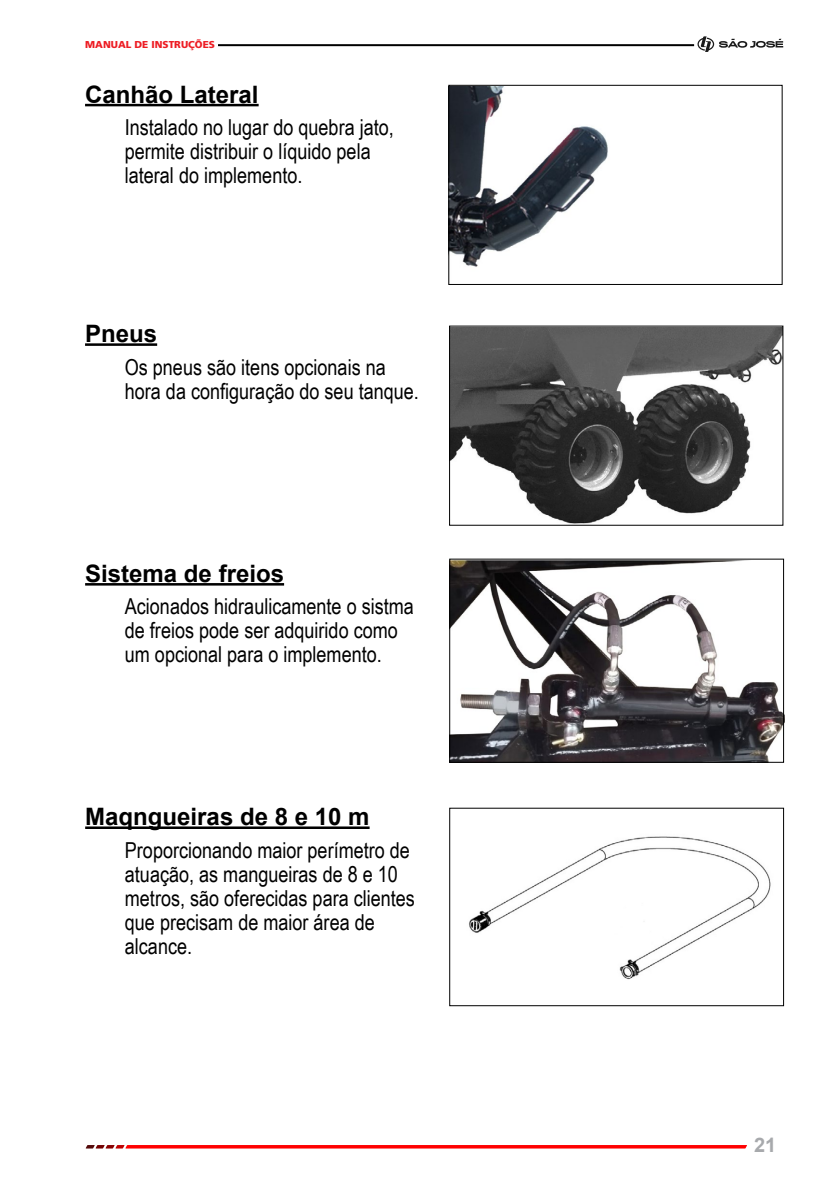
<style>
.page{position:relative;width:840px;height:1191px;background:#fff}
.page>*{position:absolute;margin:0;border:0;box-sizing:border-box;transform-origin:0 0}
.t1{font:700 24px "Arial";color:#000}
.t2{font:22px/24px "Arial Narrow";color:#000}
.t3{font:700 20px "Arial";color:#a7a9ac}
.t4{font:900 10px "Frutiger LT Std";color:#ed1d24}
</style>
<div class="page">
<hr style="left:86px;top:1145px;width:660px;height:3px;background:#f00">
<hr style="left:218px;top:44px;width:475px;height:2px;background:#000">
<svg style="left:697px;top:36px;width:85px;height:16px"></svg>
<img style="left:450px;top:87px;width:158px;height:180px">
<div style="left:448px;top:85px;width:334px;height:200px;border:1px solid #000"></div>
<img style="left:451px;top:328px;width:329px;height:195px">
<hr style="left:85px;top:104px;width:173px;height:2px;background:#000">
<hr style="left:85px;top:343px;width:72px;height:3px;background:#000">
<hr style="left:85px;top:583px;width:199px;height:2px;background:#000">
<hr style="left:85px;top:826px;width:284px;height:3px;background:#000">
<img style="left:451px;top:560px;width:330px;height:201px">
<div style="left:449px;top:558px;width:334px;height:205px;border:1px solid #000"></div>
<img style="left:469px;top:836px;width:302px;height:144px">
<div style="left:449px;top:807px;width:334px;height:199px;border:1px solid #000"></div>
<p class="t4" style="left:85px;top:39px;width:131px">MANUAL DE INSTRUÇÕES</p>
<p class="t1" style="left:85px;top:85px;width:175px">Canhão Lateral</p>
<p class="t2" style="left:125px;top:117px;width:270px">Instalado no lugar do quebra jato, permite distribuir o líquido pela lateral do implemento.</p>
<p class="t1" style="left:85px;top:324px;width:74px">Pneus</p>
<p class="t2" style="left:125px;top:357px;width:295px">Os pneus são itens opcionais na hora da configuração do seu tanque.</p>
<p class="t1" style="left:85px;top:564px;width:200px">Sistema de freios</p>
<p class="t2" style="left:125px;top:596px;width:290px">Acionados hidraulicamente o sistma de freios pode ser adquirido como um opcional para o implemento.</p>
<p class="t1" style="left:85px;top:807px;width:286px">Maqngueiras de 8 e 10 m</p>
<p class="t2" style="left:125px;top:840px;width:291px">Proporcionando maior perímetro de atuação, as mangueiras de 8 e 10 metros, são oferecidas para clientes que precisam de maior área de alcance.</p>
<p class="t3" style="left:753px;top:1137px;width:24px">21</p>
</div>
